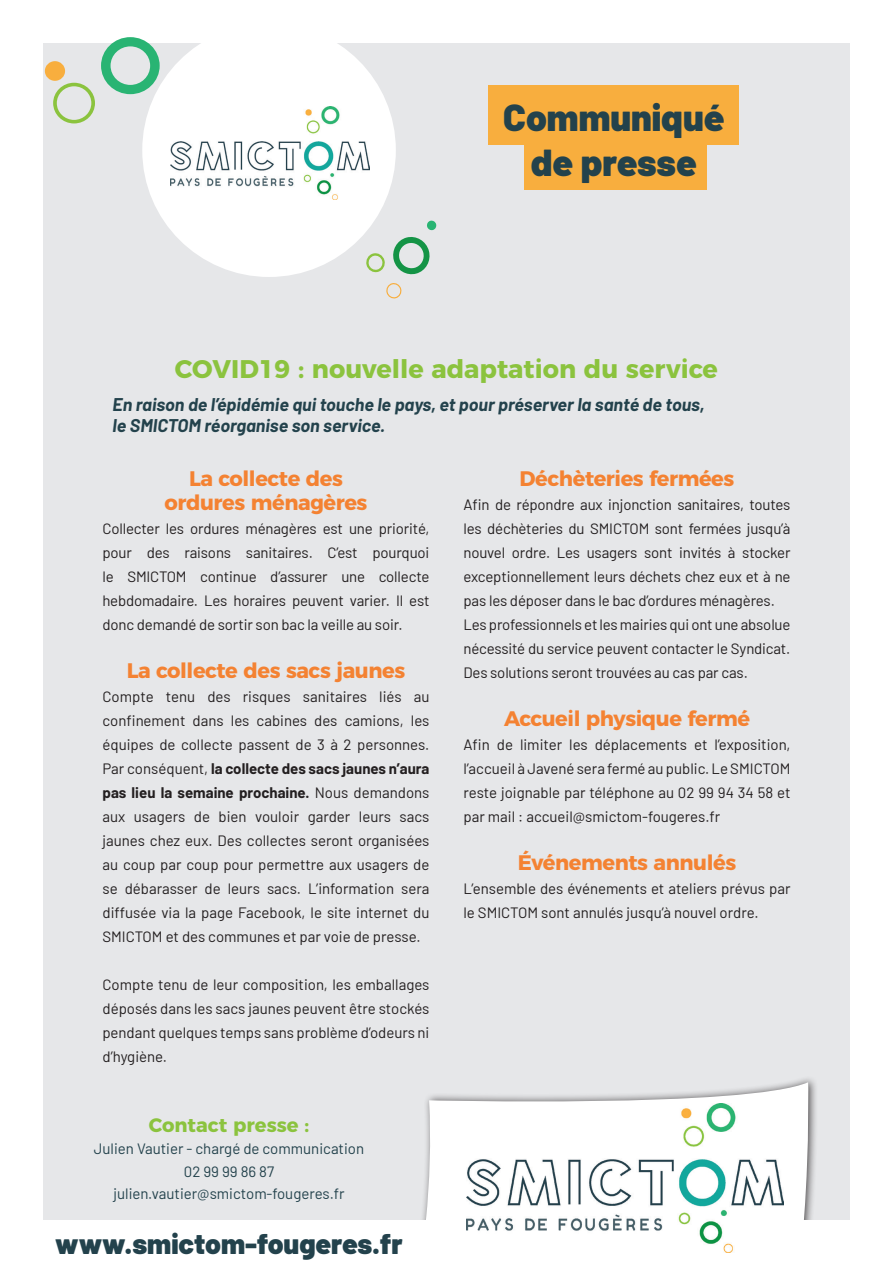
<style>
.page{position:relative;width:893px;height:1263px;background:#e6e7e9}
.page>*{position:absolute;margin:0;border:0;box-sizing:border-box;transform-origin:0 0}
.t1{font:900 37.5px/45px "Barlow";color:#23424c;text-align:center}
.t2{font:900 28.5px "Barlow";color:#23424c}
.t3{font:700 25.5px "Montserrat";color:#8bc33e}
.t4{font:700 21px/24px "Montserrat";letter-spacing:-.02em;color:#f48232;text-align:center}
.t5{font:700 19.5px "Montserrat";color:#8bc33e}
.t6{font:italic 700 18px/21px "Barlow";color:#23424c}
.t7{font:15px/24px "Barlow";letter-spacing:-.01em;color:#231f20;text-align:justify}
.t8{font:15px/22.5px "Barlow";color:#23424c;text-align:center}
.s1{font-weight:700}
</style>
<div class="page">
<div style="left:0;top:0;width:43px;height:1263px;background:#fff"></div>
<div style="left:850px;top:0;width:43px;height:1263px;background:#fff"></div>
<div style="left:0;top:0;width:893px;height:43px;background:#fff"></div>
<div style="left:142px;top:23px;width:254px;height:254px;background:#fff;border-radius:50%"></div>
<svg style="left:101px;top:37px;width:59px;height:57px"></svg>
<svg style="left:53px;top:83px;width:42px;height:40px"></svg>
<div style="left:45px;top:61px;width:20px;height:20px;background:#f8ae3e;border-radius:50%"></div>
<svg style="left:365px;top:220px;width:72px;height:55px"></svg>
<svg style="left:386px;top:283px;width:16px;height:16px"></svg>
<div style="left:488px;top:85px;width:251px;height:59px;background:#f8ae3e"></div>
<div style="left:524px;top:130px;width:183px;height:59px;background:#f8ae3e"></div>
<svg style="left:385px;top:1082px;width:429px;height:139px"></svg>
<div style="left:0;top:1221px;width:893px;height:42px;background:#fff"></div>
<img style="left:466px;top:1104px;width:317px;height:148px">
<img style="left:171px;top:106px;width:198px;height:94px">
<h1 class="t1" style="left:503px;top:92px;width:223px">Communiqué de presse</h1>
<h3 class="t3" style="left:175px;top:348px;width:545px">COVID19 : nouvelle adaptation du service</h3>
<p class="t6" style="left:113px;top:393px;width:593px">En raison de l’épidémie qui touche le pays, et pour préserver la santé de tous, le SMICTOM réorganise son service.</p>
<h3 class="t4" style="left:164px;top:465px;width:204px">La collecte des ordures ménagères</h3>
<p class="t7" style="left:102px;top:515px;width:329px">Collecter les ordures ménagères est une priorité, pour des raisons sanitaires. C’est pourquoi le SMICTOM continue d’assurer une collecte hebdomadaire. Les horaires peuvent varier. Il est donc demandé de sortir son bac la veille au soir.</p>
<h3 class="t4" style="left:127px;top:657px;width:280px">La collecte des sacs jaunes</h3>
<p class="t7" style="left:102px;top:683px;width:328px">Compte tenu des risques sanitaires liés au confinement dans les cabines des camions, les équipes de collecte passent de 3 à 2 personnes.<br>Par conséquent, <span class="s1">la collecte des sacs jaunes n’aura pas lieu la semaine prochaine.</span> Nous demandons aux usagers de bien vouloir garder leurs sacs jaunes chez eux. Des collectes seront organisées au coup par coup pour permettre aux usagers de se débarasser de leurs sacs. L’information sera diffusée via la page Facebook, le site internet du SMICTOM et des communes et par voie de presse.</p>
<p class="t7" style="left:102px;top:971px;width:328px">Compte tenu de leur composition, les emballages déposés dans les sacs jaunes peuvent être stockés pendant quelques temps sans problème d’odeurs ni d’hygiène.</p>
<h3 class="t5" style="left:149px;top:1109px;width:162px">Contact presse :</h3>
<p class="t8" style="left:94px;top:1136px;width:272px">Julien Vautier - chargé de communication<br>02 99 99 86 87 julien.vautier@smictom-fougeres.fr</p>
<h2 class="t2" style="left:55px;top:1222px;width:349px">www.smictom-fougeres.fr</h2>
<h3 class="t4" style="left:520px;top:465px;width:216px">Déchèteries fermées</h3>
<p class="t7" style="left:463px;top:491px;width:328px;text-align:left">Afin de répondre aux injonction sanitaires, toutes les déchèteries du SMICTOM sont fermées jusqu’à nouvel ordre. Les usagers sont invités à stocker exceptionnellement leurs déchets chez eux et à ne pas les déposer dans le bac d’ordures ménagères.<br>Les professionnels et les mairies qui ont une absolue nécessité du service peuvent contacter le Syndicat.<br>Des solutions seront trouvées au cas par cas.</p>
<h3 class="t4" style="left:504px;top:705px;width:247px">Accueil physique fermé</h3>
<p class="t7" style="left:463px;top:731px;width:329px">Afin de limiter les déplacements et l’exposition, l’accueil à Javené sera fermé au public. Le SMICTOM reste joignable par téléphone au 02 99 94 34 58 et par mail : accueil@smictom-fougeres.fr</p>
<h3 class="t4" style="left:518px;top:849px;width:220px">Événements annulés</h3>
<p class="t7" style="left:463px;top:875px;width:328px">L’ensemble des événements et ateliers prévus par le SMICTOM sont annulés jusqu’à nouvel ordre.</p>
</div>
